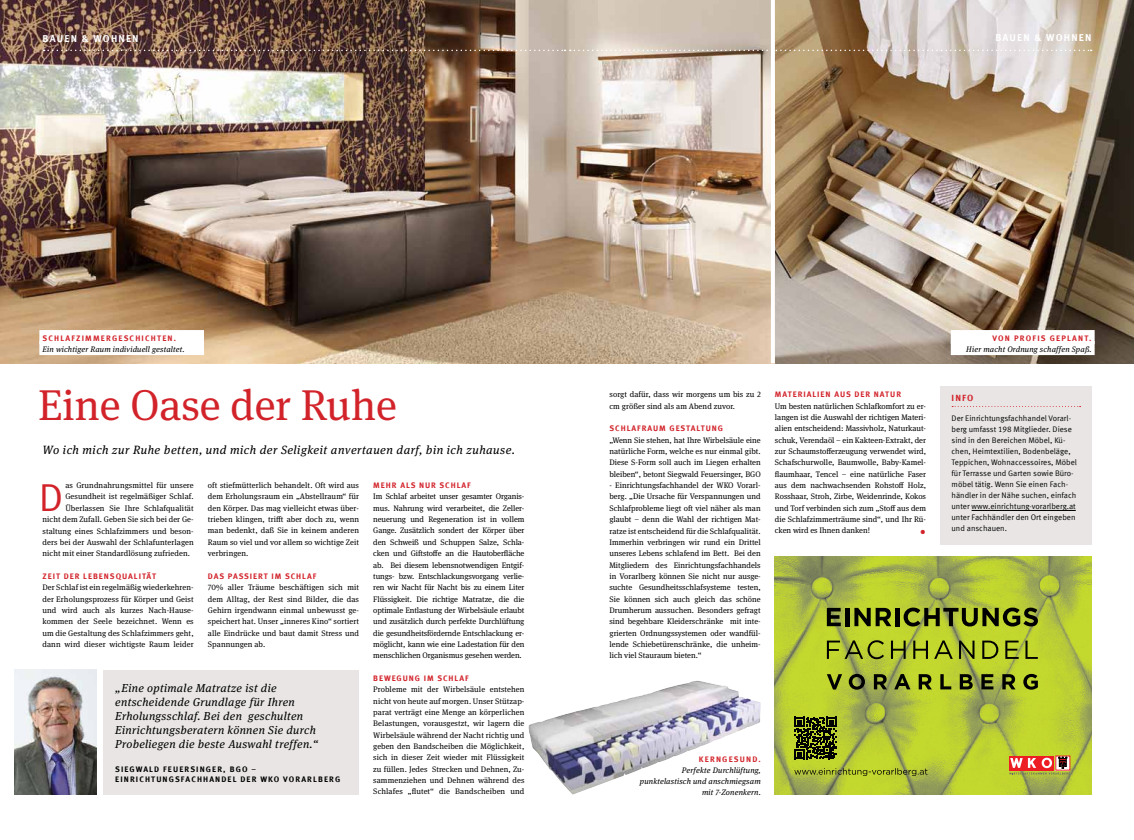
<style>
.page{position:relative;width:1134px;height:840px;background:#fff}
.page>*{position:absolute;margin:0;border:0;box-sizing:border-box;transform-origin:0 0}
.t1{font:43px "Meta Serif OT";color:#d2232a}
.t2{font:38.8px "Meta Offc Norm";color:#d2232a}
.t3{font:italic 12px "Meta Serif OT";letter-spacing:.04em;color:#000}
.t4{font:12px "Meta Serif OT";color:#d2232a}
.t5{font:italic 11.5px/14px "Meta Serif OT";letter-spacing:.03em;color:#000}
.t6{font:700 10px "Meta Offc";letter-spacing:.12em;color:#fff}
.t7{font:700 9px "Meta Offc";color:#d2232a}
.t8{font:8px/11.3px "Meta Serif OT";letter-spacing:.01em;color:#000;text-align:justify}
.t9{font:8px/11px "Meta Offc Norm";color:#000}
.t10{font:italic 8px/11px "Meta Serif OT";letter-spacing:.02em;color:#000;text-align:right}
.t11{font:700 8px "Meta Offc";letter-spacing:.12em;color:#d2232a}
.t12{font:700 8px/10px "Meta Offc";letter-spacing:.14em;color:#000}
.t13{font:700 8px "Meta Offc";letter-spacing:.15em;color:#d2232a}
</style>
<div class="page">
<img style="left:0;top:0;width:1134px;height:363px">
<img style="left:14px;top:669px;width:82px;height:125px">
<div style="left:104px;top:669px;width:255px;height:125px;background:#e8e5e4"></div>
<div style="left:39px;top:330px;width:165px;height:14px;background:#fff"></div>
<div style="left:39px;top:341px;width:165px;height:14px;background:#fff"></div>
<div style="left:951px;top:330px;width:144px;height:14px;background:#fff"></div>
<div style="left:951px;top:341px;width:144px;height:14px;background:#fff"></div>
<div style="left:940px;top:386px;width:151px;height:158px;background:#e8e5e4"></div>
<svg style="left:952px;top:406px;width:129px;height:1px"></svg>
<hr style="left:971px;top:510px;width:105px;height:1px;background:#000">
<hr style="left:771px;top:0;width:4px;height:363px;background:#fff">
<img style="left:775px;top:556px;width:316px;height:238px">
<svg style="left:827px;top:607px;width:14px;height:18px"></svg>
<hr style="left:845px;top:607px;width:4px;height:18px;background:#000">
<svg style="left:854px;top:607px;width:37px;height:18px"></svg>
<hr style="left:895px;top:607px;width:4px;height:18px;background:#000">
<svg style="left:903px;top:607px;width:135px;height:19px;background:#68721e"></svg>
<svg style="left:827px;top:640px;width:57px;height:18px"></svg>
<svg style="left:891px;top:640px;width:15px;height:18px"></svg>
<svg style="left:913px;top:640px;width:15px;height:18px"></svg>
<svg style="left:934px;top:640px;width:19px;height:18px"></svg>
<svg style="left:959px;top:640px;width:15px;height:18px"></svg>
<svg style="left:982px;top:640px;width:16px;height:18px"></svg>
<svg style="left:1005px;top:640px;width:14px;height:18px"></svg>
<svg style="left:1025px;top:640px;width:13px;height:18px"></svg>
<svg style="left:827px;top:673px;width:15px;height:16px"></svg>
<svg style="left:849px;top:673px;width:16px;height:16px"></svg>
<svg style="left:874px;top:673px;width:13px;height:16px"></svg>
<svg style="left:894px;top:673px;width:16px;height:16px"></svg>
<svg style="left:919px;top:673px;width:13px;height:16px"></svg>
<svg style="left:940px;top:673px;width:11px;height:16px"></svg>
<svg style="left:960px;top:673px;width:13px;height:16px"></svg>
<svg style="left:981px;top:673px;width:12px;height:16px"></svg>
<svg style="left:1002px;top:673px;width:13px;height:16px"></svg>
<svg style="left:1023px;top:673px;width:15px;height:16px"></svg>
<svg style="left:794px;top:767px;width:133px;height:8px"></svg>
<div style="left:1039px;top:755px;width:15px;height:14px;background:#c3d82e"></div>
<div style="left:1024px;top:755px;width:15px;height:14px;background:#c3d72e"></div>
<svg style="left:1009px;top:755px;width:15px;height:1px"></svg>
<svg style="left:1009px;top:756px;width:61px;height:18px"></svg>
<svg style="left:794px;top:716px;width:42px;height:42px;background:#3f450f"></svg>
<img style="left:529px;top:680px;width:185px;height:114px">
<svg style="left:44px;top:50px;width:1048px;height:1px"></svg>
<p class="t6" style="left:43px;top:32px;width:98px">BAUEN &amp; WOHNEN</p>
<p class="t6" style="left:995px;top:32px;width:98px">BAUEN &amp; WOHNEN</p>
<p class="t13" style="left:43px;top:333px;width:135px">SCHLAFZIMMERGESCHICHTEN.</p>
<p class="t10" style="left:43px;top:343px;width:144px">Ein wichtiger Raum individuell gestaltet.</p>
<h1 class="t1" style="left:38px;top:380px;width:360px">Eine Oase der Ruhe</h1>
<h3 class="t3" style="left:43px;top:443px;width:474px">Wo ich mich zur Ruhe betten, und mich der Seligkeit anvertauen darf, bin ich zuhause.</h3>
<h2 class="t2" style="left:39px;top:474px;width:26px">D</h2>
<p class="t8" style="left:65px;top:479px;width:130px">as Grundnahrungsmittel für unsere</p>
<p class="t8" style="left:208px;top:479px;width:153px">oft stiefmütterlich behandelt. Oft wird aus dem Erholungsraum ein „Abstellraum“ für den Körper. Das mag vielleicht etwas über&shy;trieben klingen, trifft aber doch zu, wenn man bedenkt, daß Sie in keinem anderen Raum so viel und vor allem so wichtige Zeit verbringen.</p>
<p class="t11" style="left:208px;top:571px;width:110px">DAS PASSIERT IM SCHLAF</p>
<p class="t8" style="left:208px;top:581px;width:153px">70% aller Träume beschäftigen sich mit dem Alltag, der Rest sind Bilder, die das Gehirn irgendwann einmal unbewusst ge&shy;speichert hat. Unser „inneres Kino“ sortiert alle Eindrücke und baut damit Stress und Spannungen ab.</p>
<p class="t11" style="left:373px;top:480px;width:99px">MEHR ALS NUR SCHLAF</p>
<p class="t8" style="left:373px;top:491px;width:153px">Im Schlaf arbeitet unser gesamter Organis&shy;mus. Nahrung wird verarbeitet, die Zeller&shy;neuerung und Regeneration ist in vollem Gange. Zusätzlich sondert der Körper über den Schweiß und Schuppen Salze, Schla&shy;cken und Giftstoffe an die Hautoberfläche ab. Bei diesem lebensnotwendigen Entgif&shy;tungs- bzw. Entschlackungsvorgang verlie&shy;ren wir Nacht für Nacht bis zu einem Liter Flüssigkeit. Die richtige Matratze, die die optimale Entlastung der Wirbelsäule erlaubt und zusätzlich durch perfekte Durchlüftung die gesundheitsfördernde Entschlackung er&shy;möglicht, kann wie eine Ladestation für den menschlichen Organismus gesehen werden.</p>
<p class="t11" style="left:373px;top:673px;width:97px">BEWEGUNG IM SCHLAF</p>
<p class="t8" style="left:373px;top:683px;width:153px">Probleme mit der Wirbelsäule entstehen nicht von heute auf morgen. Unser Stützap&shy;parat verträgt eine Menge an körperlichen Belastungen, vorausgestzt, wir lagern die Wirbelsäule während der Nacht richtig und geben den Bandscheiben die Möglichkeit, sich in dieser Zeit wieder mit Flüssigkeit zu füllen. Jedes Strecken und Dehnen, Zu&shy;sammenziehen und Dehnen während des Schlafes „flutet“ die Bandscheiben und</p>
<p class="t8" style="left:65px;top:491px;width:130px">Gesundheit ist regelmäßiger Schlaf.</p>
<p class="t8" style="left:65px;top:502px;width:130px">Überlassen Sie Ihre Schlafqualität</p>
<p class="t8" style="left:43px;top:513px;width:153px">nicht dem Zufall. Geben Sie sich bei der Ge-</p>
<p class="t8" style="left:43px;top:525px;width:153px">staltung eines Schlafzimmers und beson-</p>
<p class="t8" style="left:43px;top:536px;width:153px">ders bei der Auswahl der Schlafunterlagen</p>
<p class="t8" style="left:43px;top:547px;width:149px">nicht mit einer Standardlösung zufrieden.</p>
<p class="t11" style="left:43px;top:571px;width:115px">ZEIT DER LEBENSQUALITÄT</p>
<p class="t8" style="left:43px;top:581px;width:153px">Der Schlaf ist ein regelmäßig wiederkehren&shy;der Erholungsprozess für Körper und Geist und wird auch als kurzes Nach-Hause&shy;kommen der Seele bezeichnet. Wenn es um die Gestaltung des Schlafzimmers geht, dann wird dieser wichtigste Raum leider</p>
<h3 class="t5" style="left:115px;top:680px;width:204px">„Eine optimale Matratze ist die entscheidende Grundlage für Ihren Erholungsschlaf. Bei den geschulten Einrichtungsberatern können Sie durch Probeliegen die beste Auswahl treffen.“</h3>
<p class="t12" style="left:115px;top:763px;width:227px">SIEGWALD FEUERSINGER, BGO –<br>EINRICHTUNGSFACHHANDEL DER WKO VORARLBERG</p>
<p class="t8" style="left:609px;top:389px;width:153px">sorgt dafür, dass wir morgens um bis zu 2 cm größer sind als am Abend zuvor.</p>
<p class="t11" style="left:609px;top:423px;width:115px">SCHLAFRAUM GESTALTUNG</p>
<p class="t8" style="left:609px;top:434px;width:153px">„Wenn Sie stehen, hat Ihre Wirbelsäule eine natürliche Form, welche es nur einmal gibt.<br>Diese S-Form soll auch im Liegen erhalten bleiben“, betont Siegwald Feuersinger, BGO</p>
<p class="t8" style="left:609px;top:479px;width:153px">- Einrichtungsfachhandel der WKO Vorarl&shy;berg. „Die Ursache für Verspannungen und Schlafprobleme liegt oft viel näher als man glaubt – denn die Wahl der richtigen Mat&shy;ratze ist entscheidend für die Schlafqualität.<br>Immerhin verbringen wir rund ein Drittel unseres Lebens schlafend im Bett. Bei den Mitgliedern des Einrichtungsfachhandels in Vorarlberg können Sie nicht nur ausge&shy;suchte Gesundheitsschlafsysteme testen, Sie können sich auch gleich das schöne Drumherum aussuchen. Besonders gefragt sind begehbare Kleiderschränke mit inte&shy;grierten Ordnungssystemen oder wandfül&shy;lende Schiebetürenschränke, die unheim&shy;lich viel Stauraum bieten.“</p>
<p class="t11" style="left:775px;top:389px;width:128px">MATERIALIEN AUS DER NATUR</p>
<p class="t8" style="left:775px;top:400px;width:153px">Um besten natürlichen Schlafkomfort zu er&shy;langen ist die Auswahl der richtigen Materi&shy;alien entscheidend: Massivholz, Naturkaut&shy;schuk, Verendaöl – ein Kakteen-Extrakt, der zur Schaumstofferzeugung verwendet wird, Schafschurwolle, Baumwolle, Baby-Kamel&shy;flaumhaar, Tencel – eine natürliche Faser aus dem nachwachsenden Rohstoff Holz, Rosshaar, Stroh, Zirbe, Weidenrinde, Kokos und Torf verbinden sich zum „Stoff aus dem die Schlafzimmerträume sind“, und Ihr Rü&shy;cken wird es Ihnen danken!</p>
<h3 class="t4" style="left:920px;top:524px;width:8px">•</h3>
<p class="t13" style="left:992px;top:333px;width:100px">VON PROFIS GEPLANT.</p>
<p class="t10" style="left:966px;top:343px;width:127px">Hier macht Ordnung schaffen Spaß.</p>
<p class="t7" style="left:951px;top:392px;width:23px">INFO</p>
<p class="t9" style="left:951px;top:412px;width:127px">Der Einrichtungsfachhandel Vorarl&shy;berg umfasst 198 Mitglieder. Diese sind in den Bereichen Möbel, Kü&shy;chen, Heimtextilien, Bodenbeläge, Teppichen, Wohnaccessoires, Möbel für Terrasse und Garten sowie Büro&shy;möbel tätig. Wenn Sie einen Fach&shy;händler in der Nähe suchen, einfach unter www.einrichtung-vorarlberg.at unter Fachhändler den Ort eingeben und anschauen.</p>
<p class="t13" style="left:699px;top:753px;width:63px">KERNGESUND.</p>
<p class="t10" style="left:640px;top:764px;width:122px">Perfekte Durchlüftung, punktelastisch und anschmiegsam mit 7-Zonenkern.</p>
</div>
